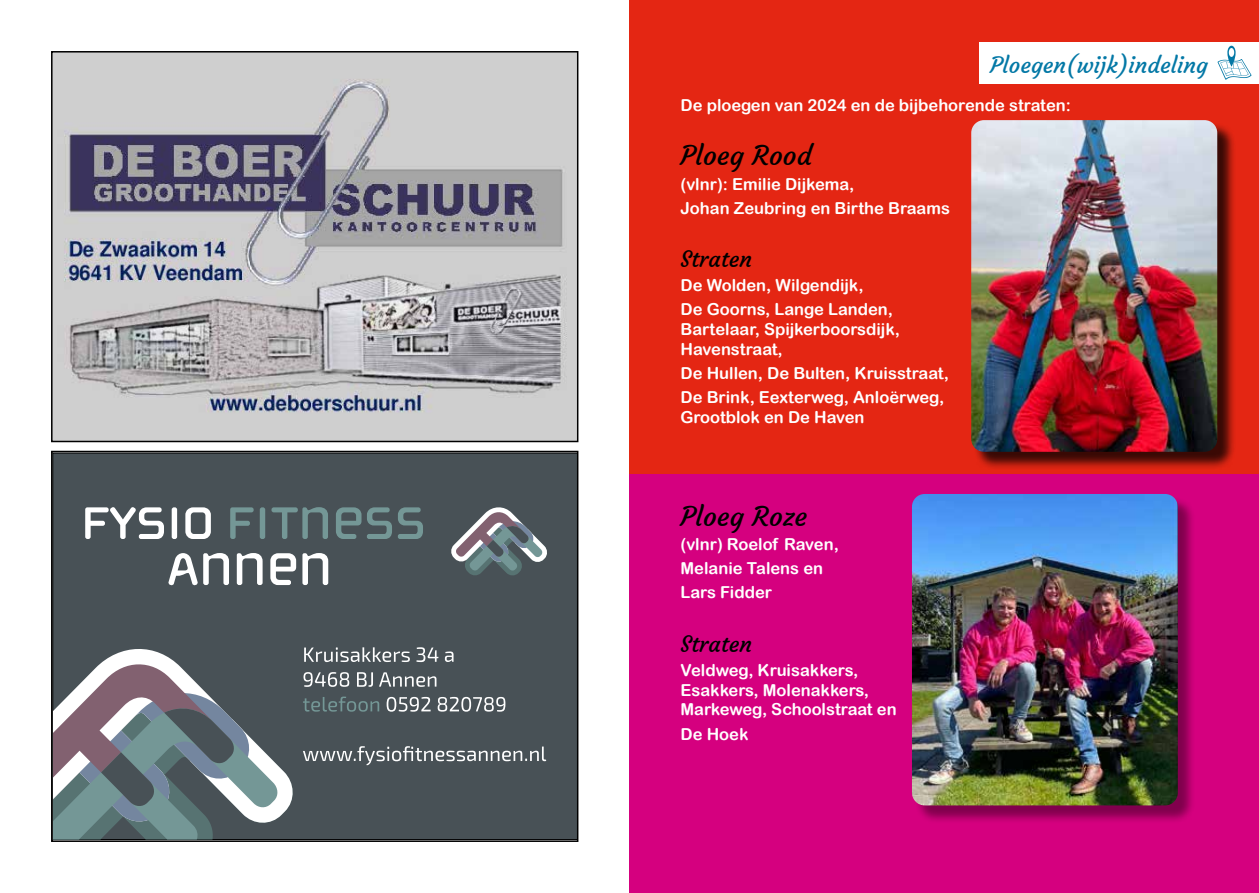
<style>
.page{position:relative;width:1259px;height:893px;background:#fff}
.page>*{position:absolute;margin:0;border:0;box-sizing:border-box;transform-origin:0 0}
.t1{font:27px "Courgette";color:#000}
.t2{font:22.5px "Courgette";color:#0378a6}
.t3{font:22.5px "Courgette";color:#000}
.t4{font:16.5px/24px "Arial Rounded MT Bold";color:#fff}
</style>
<div class="page">
<div style="left:629px;top:473px;width:630px;height:420px;background:#d5007f"></div>
<div style="left:629px;top:0;width:630px;height:473px;background:#e42613"></div>
<div style="left:980px;top:43px;width:279px;height:41px;background:#fff"></div>
<div style="left:914px;top:496px;width:282px;height:328px;background:#000;opacity:.4"></div>
<img style="left:912px;top:494px;width:265px;height:311px">
<div style="left:973px;top:122px;width:263px;height:349px;background:#000;opacity:.75"></div>
<img style="left:971px;top:120px;width:246px;height:332px">
<svg style="left:1217px;top:46px;width:34px;height:34px"></svg>
<img style="left:54px;top:54px;width:521px;height:385px">
<div style="left:51px;top:51px;width:527px;height:391px;border:2px solid #000"></div>
<div style="left:54px;top:454px;width:521px;height:385px;background:#485156"></div>
<svg style="left:85px;top:507px;width:126px;height:32px"></svg>
<svg style="left:230px;top:507px;width:193px;height:32px;background:#596c6f"></svg>
<svg style="left:168px;top:553px;width:160px;height:32px"></svg>
<svg style="left:450px;top:505px;width:98px;height:71px;background:#6f777c"></svg>
<svg style="left:54px;top:642px;width:242px;height:197px;background:#757d83"></svg>
<svg style="left:304px;top:647px;width:106px;height:15px;background:#798084"></svg>
<svg style="left:416px;top:647px;width:22px;height:15px"></svg>
<svg style="left:445px;top:651px;width:8px;height:11px"></svg>
<svg style="left:303px;top:672px;width:46px;height:15px"></svg>
<svg style="left:357px;top:672px;width:16px;height:15px"></svg>
<svg style="left:379px;top:672px;width:57px;height:15px"></svg>
<svg style="left:387px;top:697px;width:43px;height:15px"></svg>
<svg style="left:438px;top:697px;width:67px;height:15px"></svg>
<svg style="left:303px;top:697px;width:76px;height:15px"></svg>
<svg style="left:303px;top:746px;width:243px;height:19px;background:#6d7478"></svg>
<div style="left:51px;top:451px;width:527px;height:391px;border:2px solid #000"></div>
<h2 class="t2" style="left:990px;top:51px;width:219px">Ploegen(wijk)indeling</h2>
<p class="t4" style="left:680px;top:93px;width:392px">De ploegen van 2024 en de bijbehorende straten:</p>
<h1 class="t1" style="left:680px;top:139px;width:133px">Ploeg Rood</h1>
<p class="t4" style="left:680px;top:171px;width:271px">(vlnr): Emilie Dijkema,<br>Johan Zeubring en Birthe Braams</p>
<h2 class="t3" style="left:680px;top:245px;width:73px">Straten</h2>
<p class="t4" style="left:680px;top:273px;width:214px">De Wolden, Wilgendijk,<br>De Goorns, Lange Landen,</p>
<p class="t4" style="left:680px;top:319px;width:221px;line-height:19.8px">Bartelaar, Spijkerboorsdijk,<br>Havenstraat,</p>
<p class="t4" style="left:680px;top:361px;width:270px">De Hullen, De Bulten, Kruisstraat,<br>De Brink, Eexterweg, Anloërweg,</p>
<p class="t4" style="left:680px;top:405px;width:186px">Grootblok en De Haven</p>
<h1 class="t1" style="left:680px;top:500px;width:128px">Ploeg Roze</h1>
<p class="t4" style="left:680px;top:532px;width:160px">(vlnr) Roelof Raven,<br>Melanie Talens en<br>Lars Fidder</p>
<h2 class="t3" style="left:680px;top:630px;width:73px">Straten</h2>
<p class="t4" style="left:680px;top:660px;width:218px;line-height:19.8px">Veldweg, Kruisakkers,<br>Esakkers, Molenakkers,<br>Markeweg, Schoolstraat en</p>
<p class="t4" style="left:680px;top:721px;width:69px">De Hoek</p>
</div>
